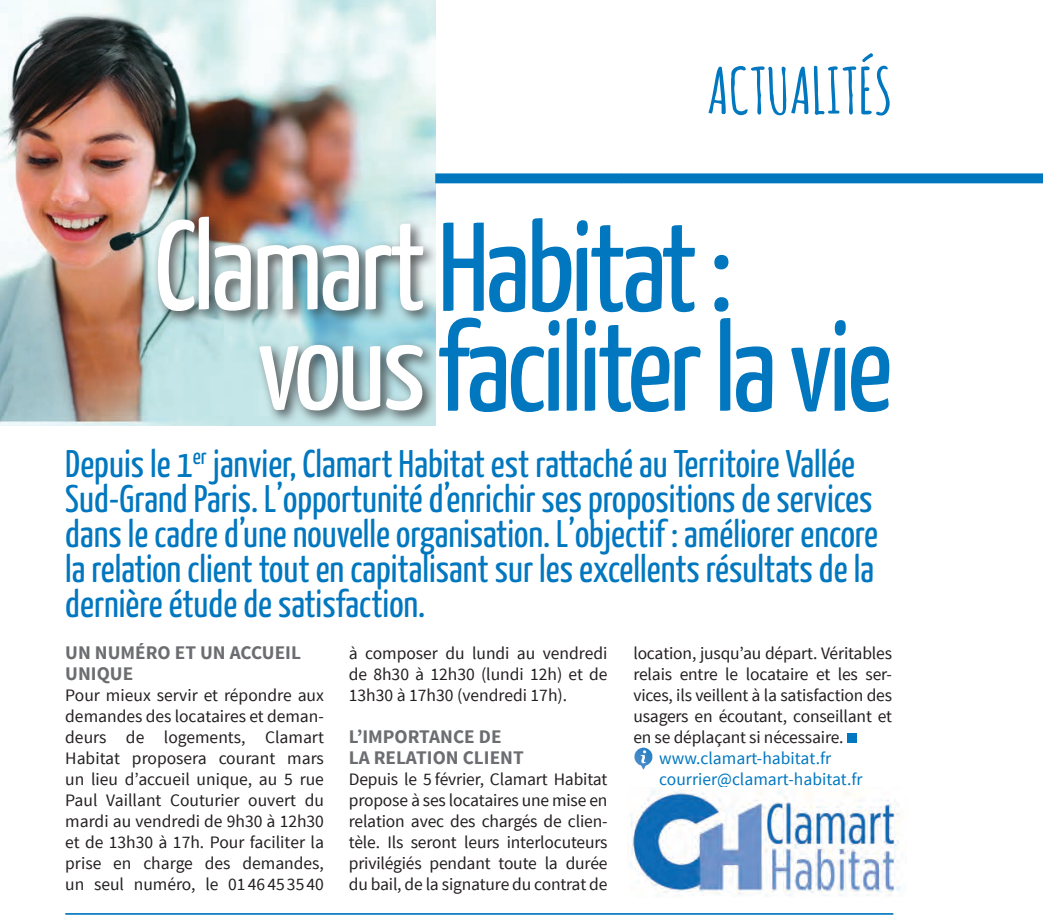
<style>
.page{position:relative;width:1043px;height:920px;background:#fff}
.page>*{position:absolute;margin:0;border:0;box-sizing:border-box;transform-origin:0 0}
.t1{font:126px/99.8px "Yanone Kaffeesatz";letter-spacing:-.03em;color:#0077bf}
.t2{font:700 63px "Amatic SC";color:#0077bf}
.t3{font:38.5px/35px "Yanone Kaffeesatz";color:#0077bf}
.COURANT{font:700 19.25px/21px "Source Sans Pro";color:#6c6d70}
.COURANT-2{font:17.5px/21px "Source Sans Pro";letter-spacing:-.01em;color:#231f20;text-align:justify}
.t4{font:17.5px/21px "Source Sans Pro";color:#0077bf}
.s1{color:#fff}
</style>
<div class="page">
<img style="left:0;top:0;width:435px;height:425px">
<hr style="left:65px;top:912px;width:828px;height:2px;background:#0077bf">
<div style="left:435px;top:173px;width:607px;height:10px;background:#0077bf"></div>
<div style="left:846px;top:733px;width:10px;height:9px;background:#0077bf"></div>
<img style="left:634px;top:747px;width:19px;height:22px">
<div style="left:152px;top:212px;width:287px;height:214px;background:#231f20;opacity:.75"></div>
<img style="left:628px;top:790px;width:273px;height:107px">
<p class="t2" style="left:706px;top:46px;width:187px">ACTUALITÉS</p>
<p class="t1" style="left:257px;top:214px;width:636px;text-indent:-103px"><span class="s1">Clamart</span>Habitat : <span class="s1">vous</span> faciliter la vie</p>
<p class="t3" style="left:65px;top:444px;width:814px">Depuis le 1<sup>er</sup> janvier, Clamart Habitat est rattaché au Territoire Vallée Sud-Grand Paris. L’opportunité d’enrichir ses propositions de services dans le cadre d’une nouvelle organisation. L’objectif : améliorer encore la relation client tout en capitalisant sur les excellents résultats de la dernière étude de satisfaction.</p>
<p class="COURANT" style="left:65px;top:642px;width:237px">UN NUMÉRO ET UN ACCUEIL<br>UNIQUE</p>
<p class="COURANT-2" style="left:65px;top:684px;width:260px">Pour mieux servir et répondre aux demandes des locataires et deman&shy;deurs de logements, Clamart Habitat proposera courant mars un lieu d’accueil unique, au 5 rue Paul Vaillant Couturier ouvert du mardi au vendredi de 9h30 à 12h30 et de 13h30 à 17h. Pour faciliter la prise en charge des demandes, un seul numéro, le 0146 45 35 40</p>
<p class="COURANT-2" style="left:349px;top:642px;width:260px">à composer du lundi au vendredi de 8h30 à 12h30 (lundi 12h) et de 13h30 à 17h30 (vendredi 17h).</p>
<p class="COURANT" style="left:349px;top:726px;width:176px">L’IMPORTANCE DE<br>LA RELATION CLIENT</p>
<p class="COURANT-2" style="left:349px;top:768px;width:260px">Depuis le 5 février, Clamart Habitat propose à ses locataires une mise en relation avec des chargés de clien&shy;tèle. Ils seront leurs interlocuteurs privilégiés pendant toute la durée du bail, de la signature du contrat de</p>
<p class="COURANT-2" style="left:633px;top:642px;width:260px">location, jusqu’au départ. Véritables relais entre le locataire et les ser&shy;vices, ils veillent à la satisfaction des usagers en écoutant, conseillant et en se déplaçant si nécessaire.</p>
<p class="t4" style="left:659px;top:747px;width:205px">www.clamart-habitat.fr courrier@clamart-habitat.fr</p>
</div>
